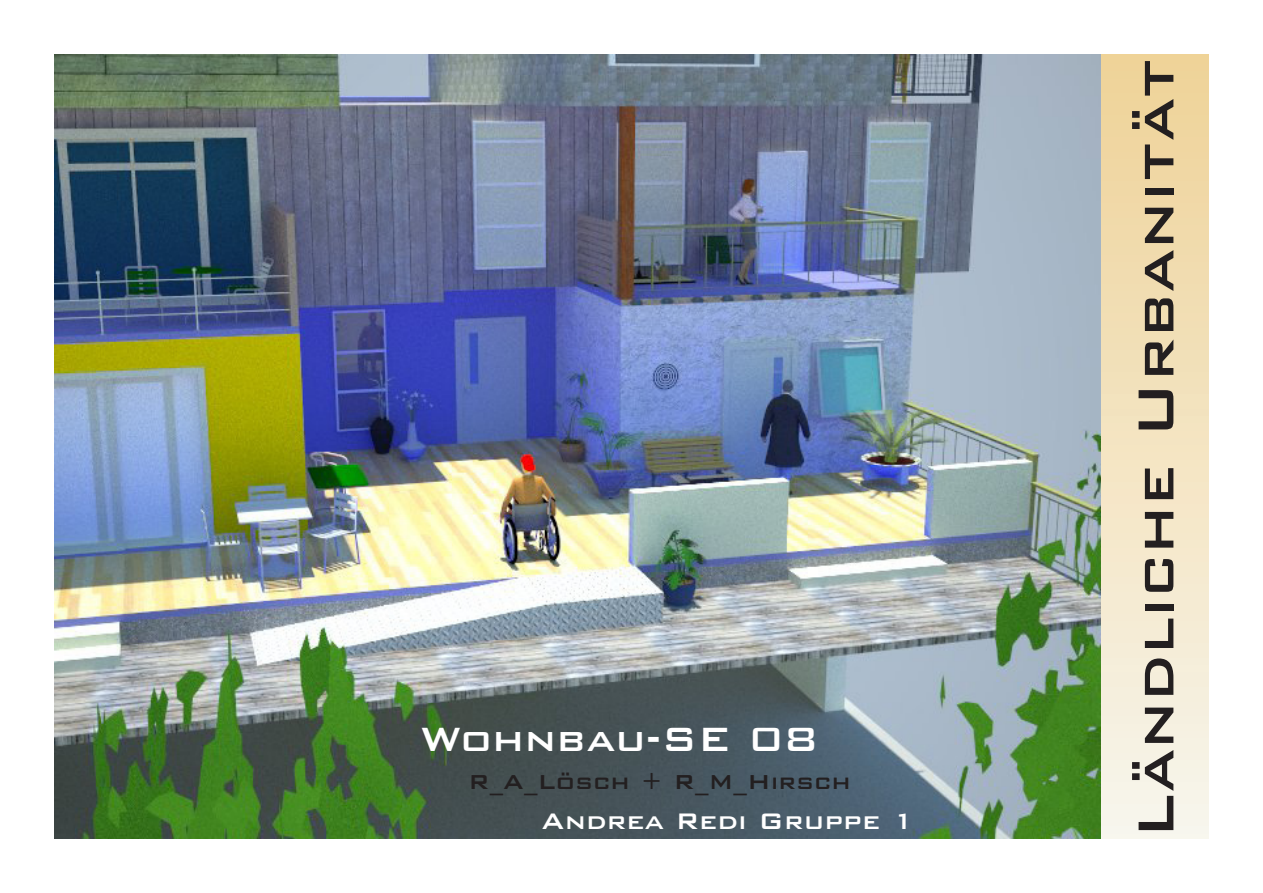
<style>
.page{position:relative;width:1263px;height:893px;background:#fff}
.page>*{position:absolute;margin:0;border:0;box-sizing:border-box;transform-origin:0 0}
.t1{font:500 67.5px "Bank Gothic BT";color:#231f20}
.t2{font:500 45px "Bank Gothic BT";color:#fff}
.t3{font:500 30px "Bank Gothic BT";color:#fff}
.t4{font:500 27px "Bank Gothic BT";color:#231f20}
</style>
<div class="page">
<div style="left:1099px;top:54px;width:110px;height:785px;background:linear-gradient(to bottom,#efd297,#f8f6ed)"></div>
<img style="left:54px;top:54px;width:1047px;height:785px">
<p class="t2" style="left:420px;top:715px;width:400px">Wohnbau-SE 08</p>
<p class="t4" style="left:468px;top:767px;width:384px">R_A_Lösch + R_M_Hirsch</p>
<p class="t3" style="left:542px;top:805px;width:375px">Andrea Redi Gruppe 1</p>
<p class="t1" style="left:1119px;top:839px;width:782px;rotate:-90deg">Ländliche Urbanität</p>
</div>
